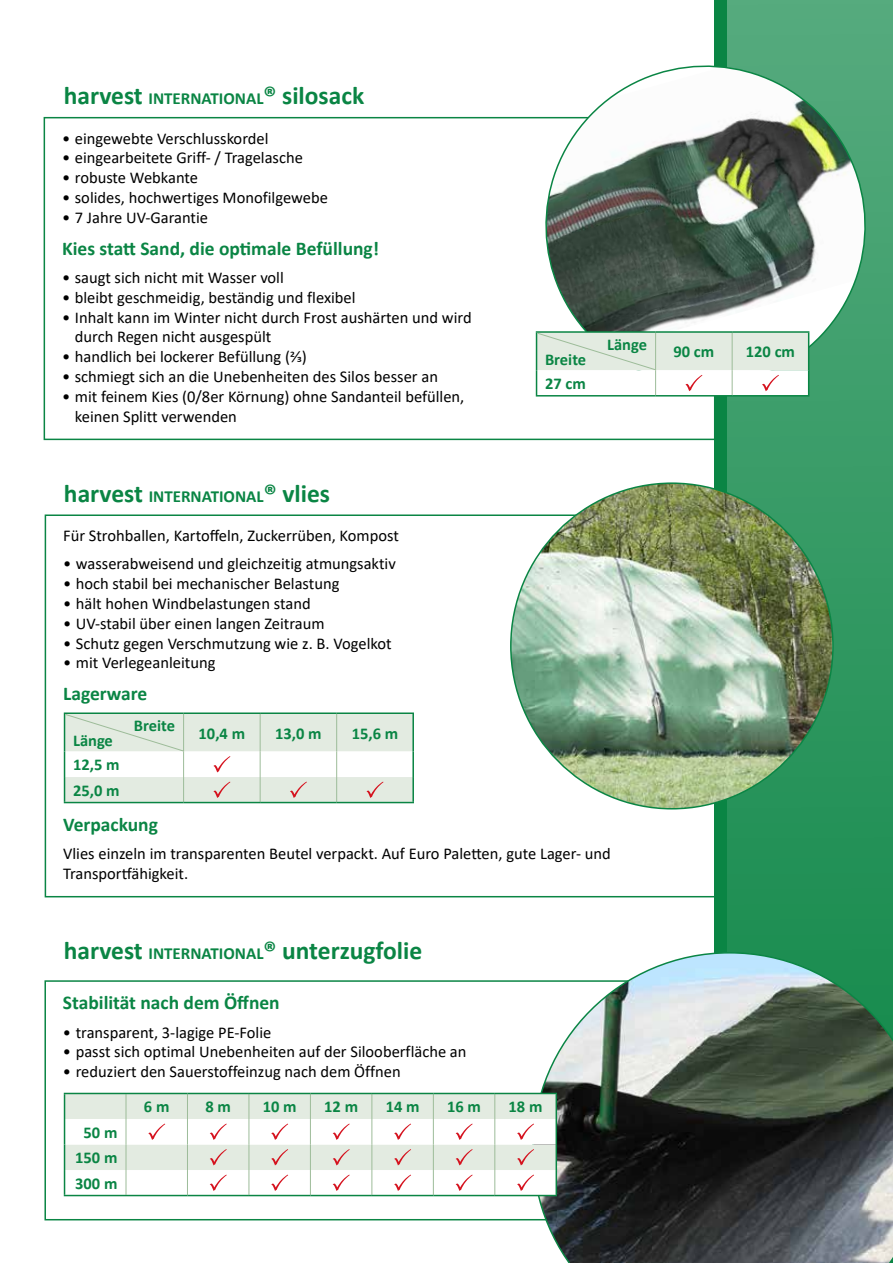
<style>
.page{position:relative;width:893px;height:1263px;background:#fff}
.page>*{position:absolute;margin:0;border:0;box-sizing:border-box;transform-origin:0 0}
.t1{font:700 25.5px "Calibri";color:#0a8544}
.t2{font:700 19.5px "Calibri";color:#0a8544}
.t3{font:16.5px/19.8px "Calibri";color:#000}
.t4{font:700 16.5px/25.5px "Calibri";color:#0a8544}
.s1{font-size:16.95px}
</style>
<div class="page">
<svg style="left:727px;top:0;width:166px;height:952px;background:#329862"></svg>
<div style="left:44px;top:117px;width:671px;height:323px;border:2px solid #0a8544"></div>
<svg style="left:527px;top:47px;width:355px;height:357px"></svg>
<hr style="left:536px;top:331px;width:120px;height:2px;background:#0a8544">
<hr style="left:656px;top:331px;width:76px;height:2px;background:#0a8544">
<hr style="left:732px;top:331px;width:77px;height:2px;background:#0a8544">
<svg style="left:536px;top:332px;width:273px;height:64px"></svg>
<hr style="left:64px;top:712px;width:120px;height:2px;background:#0a8544">
<hr style="left:184px;top:712px;width:76px;height:2px;background:#0a8544">
<hr style="left:260px;top:712px;width:77px;height:2px;background:#0a8544">
<hr style="left:337px;top:712px;width:77px;height:2px;background:#0a8544">
<hr style="left:412px;top:714px;width:2px;height:37px;background:#0a8544">
<hr style="left:412px;top:751px;width:2px;height:26px;background:#0a8544">
<hr style="left:412px;top:777px;width:2px;height:25px;background:#0a8544">
<hr style="left:64px;top:802px;width:120px;height:1px;background:#0a8544">
<hr style="left:184px;top:802px;width:76px;height:1px;background:#0a8544">
<hr style="left:260px;top:802px;width:77px;height:1px;background:#0a8544">
<hr style="left:337px;top:802px;width:77px;height:1px;background:#0a8544">
<svg style="left:64px;top:713px;width:349px;height:89px"></svg>
<img style="left:511px;top:483px;width:321px;height:326px">
<div style="left:44px;top:980px;width:672px;height:240px;border:2px solid #0a8544"></div>
<svg style="left:532px;top:952px;width:361px;height:311px;background:#616d68"></svg>
<hr style="left:64px;top:1195px;width:62px;height:1px;background:#0a8544">
<hr style="left:126px;top:1195px;width:61px;height:1px;background:#0a8544">
<hr style="left:187px;top:1195px;width:62px;height:1px;background:#0a8544">
<hr style="left:249px;top:1195px;width:61px;height:1px;background:#0a8544">
<hr style="left:310px;top:1195px;width:62px;height:1px;background:#0a8544">
<hr style="left:372px;top:1195px;width:61px;height:1px;background:#0a8544">
<hr style="left:433px;top:1195px;width:62px;height:1px;background:#0a8544">
<hr style="left:495px;top:1195px;width:62px;height:1px;background:#0a8544">
<svg style="left:64px;top:1093px;width:493px;height:102px"></svg>
<h1 class="t1" style="left:64px;top:78px;width:302px">harvest <span class="s1">INTERNATIONAL</span>® silosack</h1>
<p class="t3" style="left:62px;top:128px;width:208px">• eingewebte Verschlusskordel</p>
<p class="t3" style="left:62px;top:148px;width:242px">• eingearbeitete Griff- / Tragelasche</p>
<p class="t3" style="left:62px;top:167px;width:137px">• robuste Webkante</p>
<p class="t3" style="left:62px;top:187px;width:267px">• solides, hochwertiges Monofilgewebe</p>
<p class="t3" style="left:62px;top:207px;width:148px">• 7 Jahre UV-Garantie</p>
<p class="t2" style="left:62px;top:234px;width:319px">Kies statt Sand, die optimale Befüllung!</p>
<p class="t3" style="left:62px;top:267px;width:223px">• saugt sich nicht mit Wasser voll</p>
<p class="t3" style="left:62px;top:287px;width:295px">• bleibt geschmeidig, beständig und flexibel</p>
<p class="t3" style="left:75px;top:307px;width:398px;text-indent:-13px">• Inhalt kann im Winter nicht durch Frost aushärten und wird durch Regen nicht ausgespült</p>
<p class="t3" style="left:62px;top:346px;width:246px">• handlich bei lockerer Befüllung (2/3)</p>
<p class="t3" style="left:62px;top:366px;width:377px">• schmiegt sich an die Unebenheiten des Silos besser an</p>
<p class="t3" style="left:75px;top:386px;width:391px;text-indent:-13px">• mit feinem Kies (0/8er Körnung) ohne Sandanteil befüllen, keinen Splitt verwenden</p>
<h1 class="t1" style="left:64px;top:475px;width:267px">harvest <span class="s1">INTERNATIONAL</span>® vlies</h1>
<p class="t3" style="left:63px;top:525px;width:337px">Für Strohballen, Kartoffeln, Zuckerrüben, Kompost</p>
<p class="t3" style="left:63px;top:554px;width:334px">• wasserabweisend und gleichzeitig atmungsaktiv</p>
<p class="t3" style="left:63px;top:573px;width:278px">• hoch stabil bei mechanischer Belastung</p>
<p class="t3" style="left:63px;top:593px;width:249px">• hält hohen Windbelastungen stand</p>
<p class="t3" style="left:63px;top:613px;width:263px">• UV-stabil über einen langen Zeitraum</p>
<p class="t3" style="left:63px;top:633px;width:330px">• Schutz gegen Verschmutzung wie z. B. Vogelkot</p>
<p class="t3" style="left:63px;top:653px;width:154px">• mit Verlegeanleitung</p>
<p class="t2" style="left:63px;top:680px;width:86px">Lagerware</p>
<p class="t4" style="left:73px;top:728px;width:41px">Länge</p>
<p class="t4" style="left:73px;top:752px;width:48px">12,5 m<br>25,0 m</p>
<p class="t4" style="left:134px;top:713px;width:43px">Breite</p>
<p class="t4" style="left:199px;top:720px;width:48px">10,4 m</p>
<p class="t4" style="left:275px;top:720px;width:48px">13,0 m</p>
<p class="t4" style="left:352px;top:720px;width:48px">15,6 m</p>
<p class="t4" style="left:545px;top:346px;width:43px">Breite</p>
<p class="t4" style="left:545px;top:371px;width:42px">27 cm</p>
<p class="t4" style="left:607px;top:331px;width:41px">Länge</p>
<p class="t2" style="left:63px;top:810px;width:96px">Verpackung</p>
<p class="t3" style="left:63px;top:843px;width:549px">Vlies einzeln im transparenten Beutel verpackt. Auf Euro Paletten, gute Lager- und<br>Transportfähigkeit.</p>
<h1 class="t1" style="left:64px;top:932px;width:360px">harvest <span class="s1">INTERNATIONAL</span>® unterzugfolie</h1>
<p class="t2" style="left:63px;top:989px;width:218px">Stabilität nach dem Öffnen</p>
<p class="t3" style="left:63px;top:1022px;width:210px">• transparent, 3-lagige PE-Folie</p>
<p class="t3" style="left:63px;top:1041px;width:405px">• passt sich optimal Unebenheiten auf der Silooberfläche an</p>
<p class="t3" style="left:63px;top:1061px;width:339px">• reduziert den Sauerstoffeinzug nach dem Öffnen</p>
<p class="t4" style="left:75px;top:1119px;width:44px;text-align:center">50 m<br>150 m<br>300 m</p>
<p class="t4" style="left:144px;top:1094px;width:27px">6 m</p>
<p class="t4" style="left:205px;top:1094px;width:27px">8 m</p>
<p class="t4" style="left:263px;top:1094px;width:35px">10 m</p>
<p class="t4" style="left:324px;top:1094px;width:35px">12 m</p>
<p class="t4" style="left:386px;top:1094px;width:35px">14 m</p>
<p class="t4" style="left:447px;top:1094px;width:35px">16 m</p>
<p class="t4" style="left:509px;top:1094px;width:35px">18 m</p>
<p class="t4" style="left:673px;top:339px;width:42px">90 cm</p>
<p class="t4" style="left:746px;top:339px;width:51px">120 cm</p>
</div>
